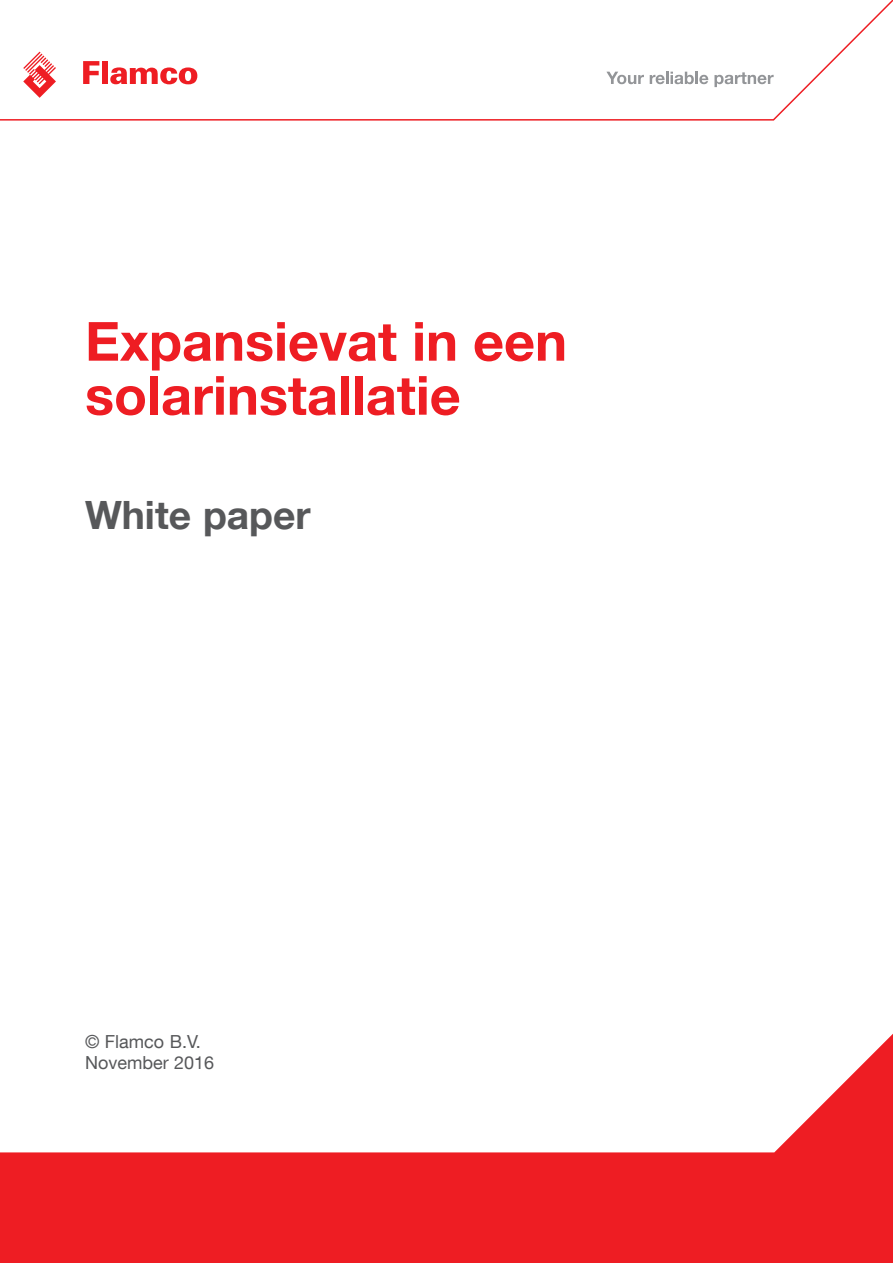
<style>
.page{position:relative;width:893px;height:1263px;background:#fff}
.page>*{position:absolute;margin:0;border:0;box-sizing:border-box;transform-origin:0 0}
.Frontpage_title{font:700 54px/54px "Helvetica Neue LT Com";color:#ee1d23}
.Whitepaper_title{font:700 39px "Helvetica Neue LT Com";color:#57585a}
.Frontpage_copyright{font:18px "Helvetica Neue LT Com";color:#57585a}
</style>
<div class="page">
<svg style="left:0;top:1034px;width:893px;height:229px;fill:#ee1d23"></svg>
<svg style="left:0;top:0;width:893px;height:121px"></svg>
<svg style="left:23px;top:52px;width:33px;height:46px"></svg>
<svg style="left:83px;top:61px;width:16px;height:23px"></svg>
<div style="left:102px;top:61px;width:6px;height:23px;background:#ee1d23"></div>
<svg style="left:110px;top:67px;width:87px;height:17px"></svg>
<svg style="left:607px;top:72px;width:37px;height:12px"></svg>
<svg style="left:650px;top:72px;width:58px;height:12px"></svg>
<svg style="left:714px;top:72px;width:60px;height:15px"></svg>
<p class="Frontpage_title" style="left:85px;top:313px;width:484px">Expansievat in een solarinstallatie</p>
<p class="Whitepaper_title" style="left:85px;top:490px;width:227px">White paper</p>
<p class="Frontpage_copyright" style="left:85px;top:1031px;width:117px">© Flamco B.V.</p>
<p class="Frontpage_copyright" style="left:85px;top:1052px;width:131px">November 2016</p>
</div>
